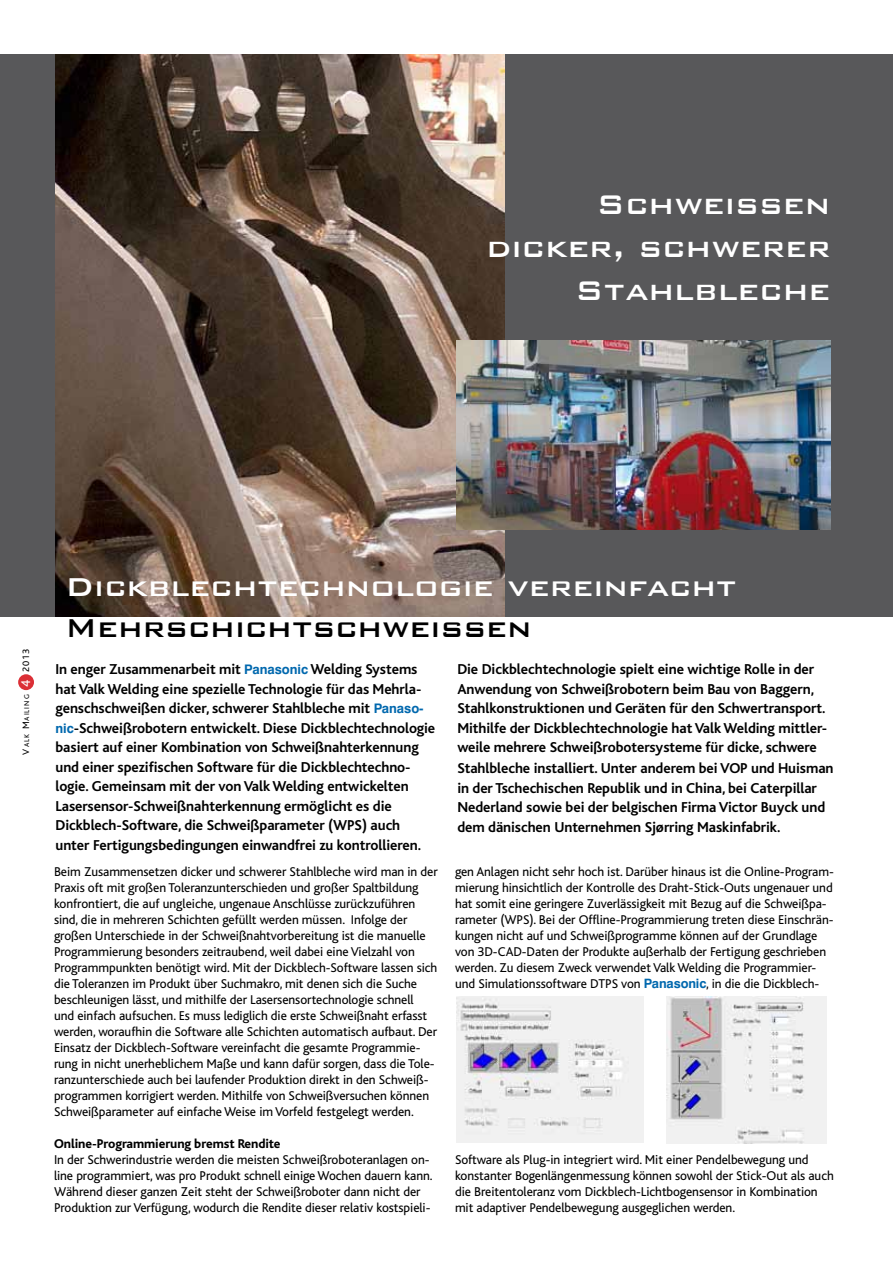
<style>
.page{position:relative;width:893px;height:1263px;background:#fff}
.page>*{position:absolute;margin:0;border:0;box-sizing:border-box;transform-origin:0 0}
.t1{font:500 36px/43.2px "Bank Gothic";color:#fff;text-align:right}
.t2{font:500 34.5px "Bank Gothic";color:#fff}
.t3{font:500 34.5px "Bank Gothic";color:#000}
.t4{font:700 15px/19.5px "Kl Bliss";letter-spacing:-.005em;color:#000}
.t5{font:13.35px/16px "Kl Bliss";letter-spacing:-.005em;color:#000}
.t6{font:800 13.35px "Kl Bliss";letter-spacing:-.005em;color:#000}
.t7{font:13.35px "Kl Bliss";color:#fff}
.t8{font:9.75px "Kl Bliss";color:#000}
.t9{font:7.35px "Kl Bliss";letter-spacing:.135em;color:#000}
.s1{font-size:9.75px}
.s2{font-family:"Swiss 721 BT";font-size:13.2px;color:#0068ae}
.s3{font-family:"Swiss 721 BT";font-weight:700;font-size:12.9px;color:#0068ae}
</style>
<div class="page">
<div style="left:18px;top:674px;width:16px;height:16px;background:#db2f36;border-radius:50%"></div>
<div style="left:0;top:54px;width:893px;height:562px;background:#58585a"></div>
<img style="left:56px;top:54px;width:449px;height:562px">
<img style="left:456px;top:340px;width:374px;height:190px">
<img style="left:456px;top:997px;width:187px;height:146px">
<img style="left:666px;top:997px;width:161px;height:146px">
<h1 class="t1" style="left:486px;top:179px;width:345px">Schweißen dicker, schwerer<br>Stahlbleche</h1>
<p class="t8" style="left:21px;top:672px;width:25px;rotate:-90deg">2013</p>
<p class="t7" style="left:19px;top:687px;width:8px;rotate:-90deg">4</p>
<p class="t9" style="left:23px;top:754px;width:61px;rotate:-90deg"><span class="s1">V</span>alk <span class="s1">M</span>ailing</p>
<h2 class="t2" style="left:65px;top:560px;width:673px">Dickblechtechnologie vereinfacht</h2>
<h2 class="t3" style="left:65px;top:602px;width:468px">Mehrschichtschweißen</h2>
<p class="t4" style="left:55px;top:660px;width:381px">In enger Zusammenarbeit mit <span class="s2">Panasonic</span> Welding Systems hat Valk Welding eine spezielle Technologie für das Mehrla&shy;genschschweißen dicker, schwerer Stahlbleche mit <span class="s2">Panaso&shy;nic</span>-Schweißrobotern entwickelt. Diese Dickblechtechnologie basiert auf einer Kombination von Schweißnahterkennung und einer spezifischen Software für die Dickblechtechno&shy;logie. Gemeinsam mit der von Valk Welding entwickelten Lasersensor-Schweißnahterkennung ermöglicht es die Dickblech-Software, die Schweißparameter (WPS) auch unter Fertigungsbedingungen einwandfrei zu kontrollieren.</p>
<p class="t4" style="left:457px;top:660px;width:371px">Die Dickblechtechnologie spielt eine wichtige Rolle in der Anwendung von Schweißrobotern beim Bau von Baggern, Stahlkonstruktionen und Geräten für den Schwertransport.<br>Mithilfe der Dickblechtechnologie hat Valk Welding mittler&shy;weile mehrere Schweißrobotersysteme für dicke, schwere</p>
<p class="t4" style="left:457px;top:759px;width:378px">Stahlbleche installiert. Unter anderem bei VOP und Huisman in der Tschechischen Republik und in China, bei Caterpillar Nederland sowie bei der belgischen Firma Victor Buyck und dem dänischen Unternehmen Sjørring Maskinfabrik.</p>
<p class="t5" style="left:54px;top:863px;width:385px">Beim Zusammensetzen dicker und schwerer Stahlbleche wird man in der Praxis oft mit großen Toleranzunterschieden und großer Spaltbildung konfrontiert, die auf ungleiche, ungenaue Anschlüsse zurückzuführen sind, die in mehreren Schichten gefüllt werden müssen. Infolge der großen Unterschiede in der Schweißnahtvorbereitung ist die manuelle Programmierung besonders zeitraubend, weil dabei eine Vielzahl von Programmpunkten benötigt wird. Mit der Dickblech-Software lassen sich die Toleranzen im Produkt über Suchmakro, mit denen sich die Suche beschleunigen lässt, und mithilfe der Lasersensortechnologie schnell<br>und einfach aufsuchen. Es muss lediglich die erste Schweißnaht erfasst werden, woraufhin die Software alle Schichten automatisch aufbaut. Der Einsatz der Dickblech-Software vereinfacht die gesamte Programmie&shy;rung in nicht unerheblichem Maße und kann dafür sorgen, dass die Tole&shy;ranzunterschiede auch bei laufender Produktion direkt in den Schweiß&shy;programmen korrigiert werden. Mithilfe von Schweißversuchen können Schweißparameter auf einfache Weise im Vorfeld festgelegt werden.</p>
<p class="t6" style="left:54px;top:1137px;width:228px">Online-Programmierung bremst Rendite</p>
<p class="t5" style="left:54px;top:1152px;width:380px">In der Schwerindustrie werden die meisten Schweißroboteranlagen on&shy;line programmiert, was pro Produkt schnell einige Wochen dauern kann.<br>Während dieser ganzen Zeit steht der Schweißroboter dann nicht der Produktion zur Verfügung, wodurch die Rendite dieser relativ kostspieli-</p>
<p class="t5" style="left:455px;top:863px;width:380px">gen Anlagen nicht sehr hoch ist. Darüber hinaus ist die Online-Program&shy;mierung hinsichtlich der Kontrolle des Draht-Stick-Outs ungenauer und hat somit eine geringere Zuverlässigkeit mit Bezug auf die Schweißpa&shy;rameter (WPS). Bei der Offline-Programmierung treten diese Einschrän&shy;kungen nicht auf und Schweißprogramme können auf der Grundlage von 3D-CAD-Daten der Produkte außerhalb der Fertigung geschrieben werden. Zu diesem Zweck verwendet Valk Welding die Programmier&shy;und Simulationssoftware DTPS von <span class="s3">Panasonic</span>, in die die Dickblech-</p>
<p class="t5" style="left:455px;top:1152px;width:380px">Software als Plug-in integriert wird. Mit einer Pendelbewegung und konstanter Bogenlängenmessung können sowohl der Stick-Out als auch die Breitentoleranz vom Dickblech-Lichtbogensensor in Kombination mit adaptiver Pendelbewegung ausgeglichen werden.</p>
</div>
